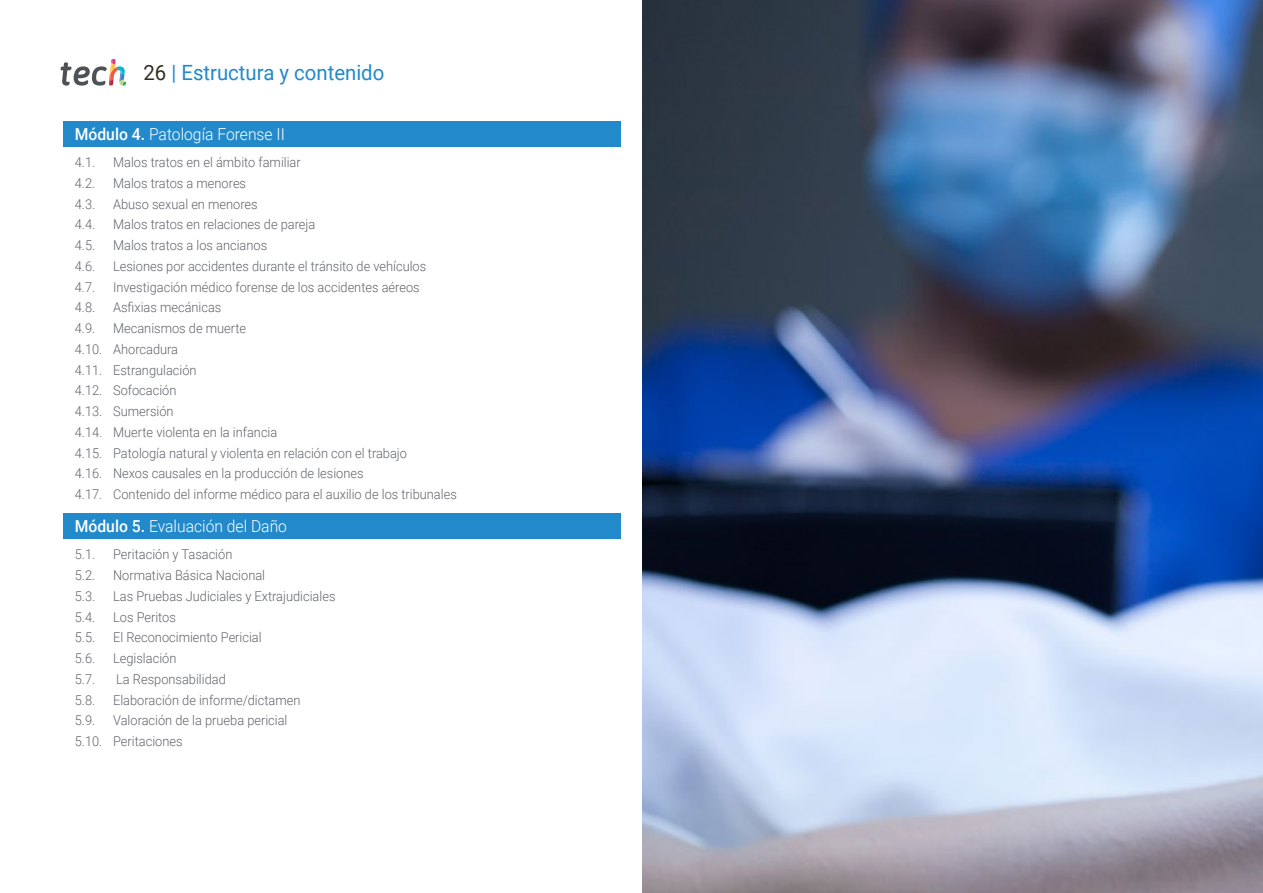
<style>
.page{position:relative;width:1263px;height:893px;background:#fff}
.page>*{position:absolute;margin:0;border:0;box-sizing:border-box;transform-origin:0 0}
.t1{font:21px "Roboto";color:#2289ca}
.t2{font:300 16.5px "Roboto";color:#fff;scale:.95 1}
.t3{font:300 13.5px/20.7px "Roboto";color:#61646a;scale:.95 1}
.s1{color:#312e20}
.s2{font-weight:500}
</style>
<div class="page">
<svg style="left:61px;top:59px;width:65px;height:27px"></svg>
<img style="left:642px;top:0;width:621px;height:893px">
<div style="left:64px;top:121px;width:557px;height:25px;background:#2289ca"></div>
<div style="left:64px;top:513px;width:557px;height:25px;background:#2289ca"></div>
<h1 class="t1" style="left:144px;top:57px;width:242px"><span class="s1">26</span> | Estructura y contenido</h1>
<p class="t2" style="left:75px;top:123px;width:223px"><span class="s2">Módulo 4.</span> Patología Forense II</p>
<p class="t3" style="left:75px;top:151px;width:23px">4.1.</p>
<p class="t3" style="left:113px;top:151px;width:199px">Malos tratos en el ámbito familiar</p>
<p class="t3" style="left:75px;top:172px;width:23px">4.2.</p>
<p class="t3" style="left:113px;top:172px;width:141px">Malos tratos a menores</p>
<p class="t3" style="left:75px;top:193px;width:23px">4.3.</p>
<p class="t3" style="left:113px;top:193px;width:154px">Abuso sexual en menores</p>
<p class="t3" style="left:75px;top:214px;width:23px">4.4.</p>
<p class="t3" style="left:113px;top:214px;width:214px">Malos tratos en relaciones de pareja</p>
<p class="t3" style="left:75px;top:234px;width:23px">4.5.</p>
<p class="t3" style="left:113px;top:234px;width:164px">Malos tratos a los ancianos</p>
<p class="t3" style="left:75px;top:255px;width:23px">4.6.</p>
<p class="t3" style="left:113px;top:255px;width:331px">Lesiones por accidentes durante el tránsito de vehículos</p>
<p class="t3" style="left:75px;top:276px;width:23px">4.7.</p>
<p class="t3" style="left:113px;top:276px;width:324px">Investigación médico forense de los accidentes aéreos</p>
<p class="t3" style="left:75px;top:297px;width:23px">4.8.</p>
<p class="t3" style="left:113px;top:297px;width:116px">Asfixias mecánicas</p>
<p class="t3" style="left:75px;top:317px;width:23px">4.9.</p>
<p class="t3" style="left:75px;top:317px;width:404px;text-indent:38px">Mecanismos de muerte<br>4.10. Ahorcadura<br>4.11. Estrangulación<br>4.12. Sofocación<br>4.13. Sumersión<br>4.14. Muerte violenta en la infancia<br>4.15. Patología natural y violenta en relación con el trabajo<br>4.16. Nexos causales en la producción de lesiones<br>4.17. Contenido del informe médico para el auxilio de los tribunales</p>
<p class="t2" style="left:75px;top:515px;width:225px"><span class="s2">Módulo 5.</span> Evaluación del Daño</p>
<p class="t3" style="left:75px;top:544px;width:23px">5.1.</p>
<p class="t3" style="left:113px;top:544px;width:127px">Peritación y Tasación</p>
<p class="t3" style="left:75px;top:564px;width:23px">5.2.</p>
<p class="t3" style="left:113px;top:564px;width:162px">Normativa Básica Nacional</p>
<p class="t3" style="left:75px;top:585px;width:23px">5.3.</p>
<p class="t3" style="left:113px;top:585px;width:236px">Las Pruebas Judiciales y Extrajudiciales</p>
<p class="t3" style="left:75px;top:606px;width:23px">5.4.</p>
<p class="t3" style="left:113px;top:606px;width:68px">Los Peritos</p>
<p class="t3" style="left:75px;top:627px;width:23px">5.5.</p>
<p class="t3" style="left:113px;top:627px;width:158px">El Reconocimiento Pericial</p>
<p class="t3" style="left:75px;top:647px;width:23px">5.6.</p>
<p class="t3" style="left:113px;top:647px;width:68px">Legislación</p>
<p class="t3" style="left:75px;top:668px;width:23px">5.7.</p>
<p class="t3" style="left:116px;top:668px;width:117px">La Responsabilidad</p>
<p class="t3" style="left:75px;top:689px;width:23px">5.8.</p>
<p class="t3" style="left:113px;top:689px;width:199px">Elaboración de informe/dictamen</p>
<p class="t3" style="left:75px;top:710px;width:23px">5.9.</p>
<p class="t3" style="left:75px;top:710px;width:225px;text-indent:38px">Valoración de la prueba pericial<br>5.10. Peritaciones</p>
</div>
